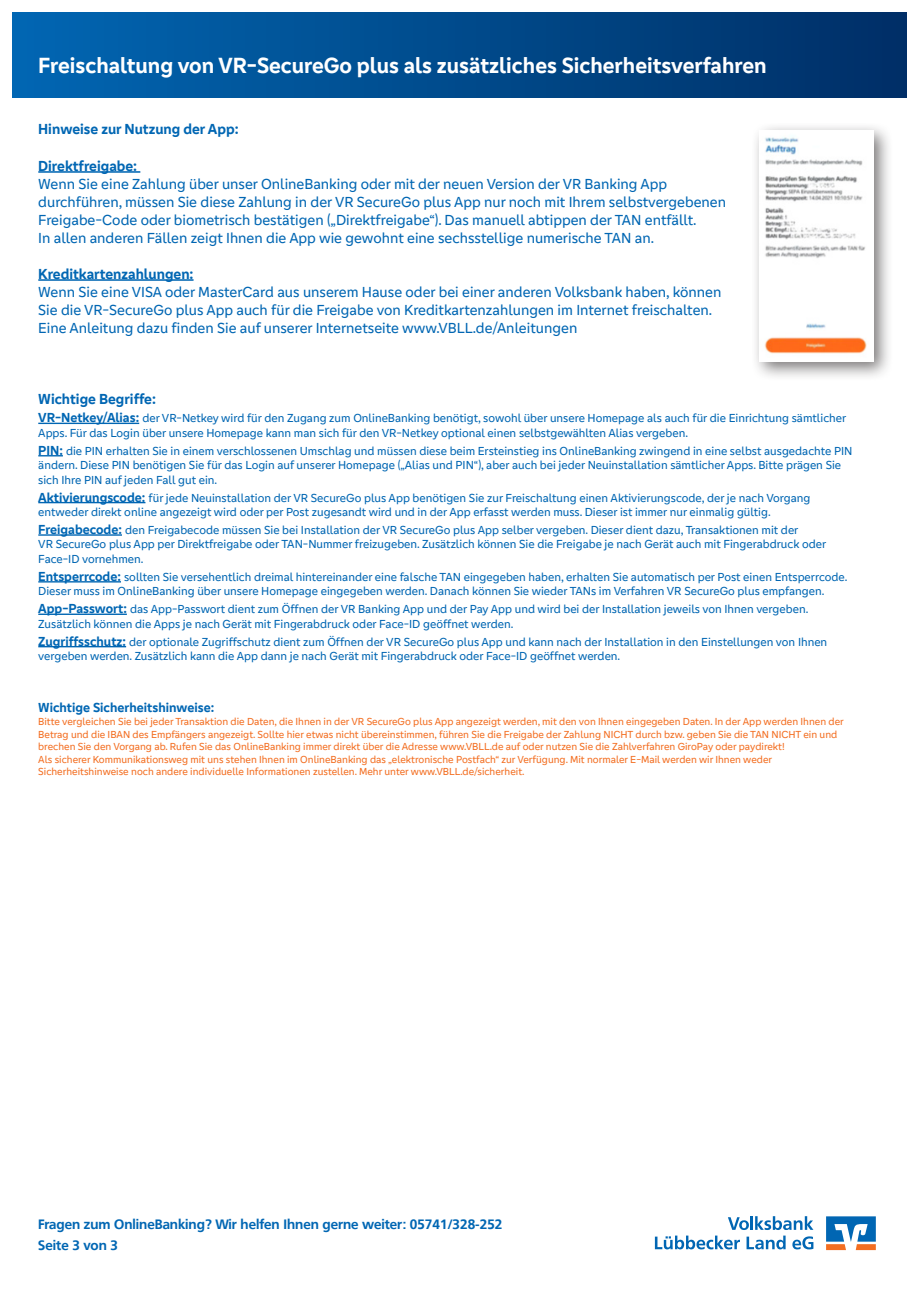
<style>
.page{position:relative;width:919px;height:1289px;background:#fff}
.page>*{position:absolute;margin:0;border:0;box-sizing:border-box;transform-origin:0 0}
.t1{font:700 22.65px "Genos GFG";color:#fff}
.t2{font:15px/18px "Genos GFG";color:#0166b3}
.t3{font:700 15px "Genos GFG";color:#0166b3}
.t4{font:700 13.5px "Frutiger VR";color:#0166b3}
.t5{font:700 13.5px "Genos GFG";color:#0166b3}
.t6{font:12px/14.4px "Genos GFG";color:#0166b3}
.t7{font:10.5px/12.6px "Genos GFG";color:#f36e21}
.s1{font-weight:700;font-size:13.5px}
</style>
<div class="page">
<div style="left:13px;top:13px;width:893px;height:85px;background:linear-gradient(to right,#0166b2,#002f66)"></div>
<svg style="left:826px;top:1216px;width:49px;height:33px"></svg>
<svg style="left:728px;top:1216px;width:85px;height:13px"></svg>
<svg style="left:654px;top:1235px;width:86px;height:14px"></svg>
<svg style="left:746px;top:1235px;width:39px;height:14px"></svg>
<svg style="left:792px;top:1236px;width:21px;height:13px"></svg>
<hr style="left:38px;top:171px;width:102px;height:2px;background:#0166b3">
<hr style="left:38px;top:279px;width:155px;height:2px;background:#0166b3">
<div style="left:750px;top:122px;width:143px;height:259px;background:#231f20;opacity:.6"></div>
<img style="left:759px;top:130px;width:114px;height:231px">
<hr style="left:38px;top:422px;width:101px;height:2px;background:#0166b3">
<svg style="left:38px;top:455px;width:25px;height:1px"></svg>
<hr style="left:38px;top:502px;width:107px;height:1px;background:#0166b3">
<hr style="left:38px;top:534px;width:84px;height:1px;background:#0166b3">
<hr style="left:38px;top:581px;width:83px;height:1px;background:#0166b3">
<hr style="left:38px;top:613px;width:89px;height:2px;background:#0166b3">
<hr style="left:38px;top:646px;width:88px;height:1px;background:#0166b3">
<p class="t1" style="left:38px;top:52px;width:730px">Freischaltung von VR-SecureGo plus als zusätzliches Sicherheitsverfahren</p>
<p class="t3" style="left:38px;top:120px;width:202px">Hinweise zur Nutzung der App:</p>
<p class="t3" style="left:38px;top:157px;width:100px">Direktfreigabe:</p>
<p class="t2" style="left:38px;top:175px;width:630px">Wenn Sie eine Zahlung über unser OnlineBanking oder mit der neuen Version der VR Banking App</p>
<p class="t2" style="left:38px;top:193px;width:689px">durchführen, müssen Sie diese Zahlung in der VR SecureGo plus App nur noch mit Ihrem selbstvergebenen<br>Freigabe-Code oder biometrisch bestätigen („Direktfreigabe“). Das manuell abtippen der TAN entfällt.</p>
<p class="t2" style="left:38px;top:229px;width:617px">In allen anderen Fällen zeigt Ihnen die App wie gewohnt eine sechsstellige numerische TAN an.</p>
<p class="t3" style="left:38px;top:265px;width:157px">Kreditkartenzahlungen:</p>
<p class="t2" style="left:38px;top:283px;width:684px">Wenn Sie eine VISA oder MasterCard aus unserem Hause oder bei einer anderen Volksbank haben, können<br>Sie die VR-SecureGo plus App auch für die Freigabe von Kreditkartenzahlungen im Internet freischalten.</p>
<p class="t2" style="left:38px;top:319px;width:540px">Eine Anleitung dazu finden Sie auf unserer Internetseite www.VBLL.de/Anleitungen</p>
<p class="t3" style="left:38px;top:390px;width:119px">Wichtige Begriffe:</p>
<p class="t6" style="left:38px;top:411px;width:809px"><span class="s1">VR-Netkey/Alias:</span> der VR-Netkey wird für den Zugang zum OnlineBanking benötigt, sowohl über unsere Homepage als auch für die Einrichtung sämtlicher<br>Apps. Für das Login über unsere Homepage kann man sich für den VR-Netkey optional einen selbstgewählten Alias vergeben.</p>
<p class="t6" style="left:38px;top:443px;width:815px"><span class="s1">PIN:</span> die PIN erhalten Sie in einem verschlossenen Umschlag und müssen diese beim Ersteinstieg ins OnlineBanking zwingend in eine selbst ausgedachte PIN ändern. Diese PIN benötigen Sie für das Login auf unserer Homepage („Alias und PIN“), aber auch bei jeder Neuinstallation sämtlicher Apps. Bitte prägen Sie sich Ihre PIN auf jeden Fall gut ein.</p>
<p class="t6" style="left:38px;top:490px;width:773px"><span class="s1">Aktivierungscode:</span> für jede Neuinstallation der VR SecureGo plus App benötigen Sie zur Freischaltung einen Aktivierungscode, der je nach Vorgang</p>
<p class="t6" style="left:38px;top:505px;width:734px">entweder direkt online angezeigt wird oder per Post zugesandt wird und in der App erfasst werden muss. Dieser ist immer nur einmalig gültig.</p>
<p class="t6" style="left:38px;top:523px;width:761px"><span class="s1">Freigabecode:</span> den Freigabecode müssen Sie bei Installation der VR SecureGo plus App selber vergeben. Dieser dient dazu, Transaktionen mit der</p>
<p class="t6" style="left:38px;top:537px;width:789px">VR SecureGo plus App per Direktfreigabe oder TAN-Nummer freizugeben. Zusätzlich können Sie die Freigabe je nach Gerät auch mit Fingerabdruck oder<br>Face-ID vornehmen.</p>
<p class="t6" style="left:38px;top:569px;width:810px"><span class="s1">Entsperrcode:</span> sollten Sie versehentlich dreimal hintereinander eine falsche TAN eingegeben haben, erhalten Sie automatisch per Post einen Entsperrcode.<br>Dieser muss im OnlineBanking über unsere Homepage eingegeben werden. Danach können Sie wieder TANs im Verfahren VR SecureGo plus empfangen.</p>
<p class="t6" style="left:38px;top:602px;width:771px"><span class="s1">App-Passwort:</span> das App-Passwort dient zum Öffnen der VR Banking App und der Pay App und wird bei der Installation jeweils von Ihnen vergeben.</p>
<p class="t6" style="left:38px;top:616px;width:476px">Zusätzlich können die Apps je nach Gerät mit Fingerabdruck oder Face-ID geöffnet werden.</p>
<p class="t6" style="left:38px;top:634px;width:790px"><span class="s1">Zugriffsschutz:</span> der optionale Zugriffschutz dient zum Öffnen der VR SecureGo plus App und kann nach der Installation in den Einstellungen von Ihnen vergeben werden. Zusätzlich kann die App dann je nach Gerät mit Fingerabdruck oder Face-ID geöffnet werden.</p>
<p class="t5" style="left:38px;top:700px;width:177px">Wichtige Sicherheitshinweise:</p>
<p class="t7" style="left:38px;top:715px;width:807px">Bitte vergleichen Sie bei jeder Transaktion die Daten, die Ihnen in der VR SecureGo plus App angezeigt werden, mit den von Ihnen eingegeben Daten. In der App werden Ihnen der<br>Betrag und die IBAN des Empfängers angezeigt. Sollte hier etwas nicht übereinstimmen, führen Sie die Freigabe der Zahlung NICHT durch bzw. geben Sie die TAN NICHT ein und brechen Sie den Vorgang ab. Rufen Sie das OnlineBanking immer direkt über die Adresse www.VBLL.de auf oder nutzen Sie die Zahlverfahren GiroPay oder paydirekt!</p>
<p class="t7" style="left:38px;top:753px;width:735px">Als sicherer Kommunikationsweg mit uns stehen Ihnen im OnlineBanking das „elektronische Postfach“ zur Verfügung. Mit normaler E-Mail werden wir Ihnen weder</p>
<p class="t7" style="left:38px;top:765px;width:487px">Sicherheitshinweise noch andere individuelle Informationen zustellen. Mehr unter www.VBLL.de/sicherheit.</p>
<p class="t4" style="left:38px;top:1216px;width:466px">Fragen zum OnlineBanking? Wir helfen Ihnen gerne weiter: 05741/328-252</p>
<p class="t4" style="left:38px;top:1237px;width:81px">Seite 3 von 3</p>
</div>
